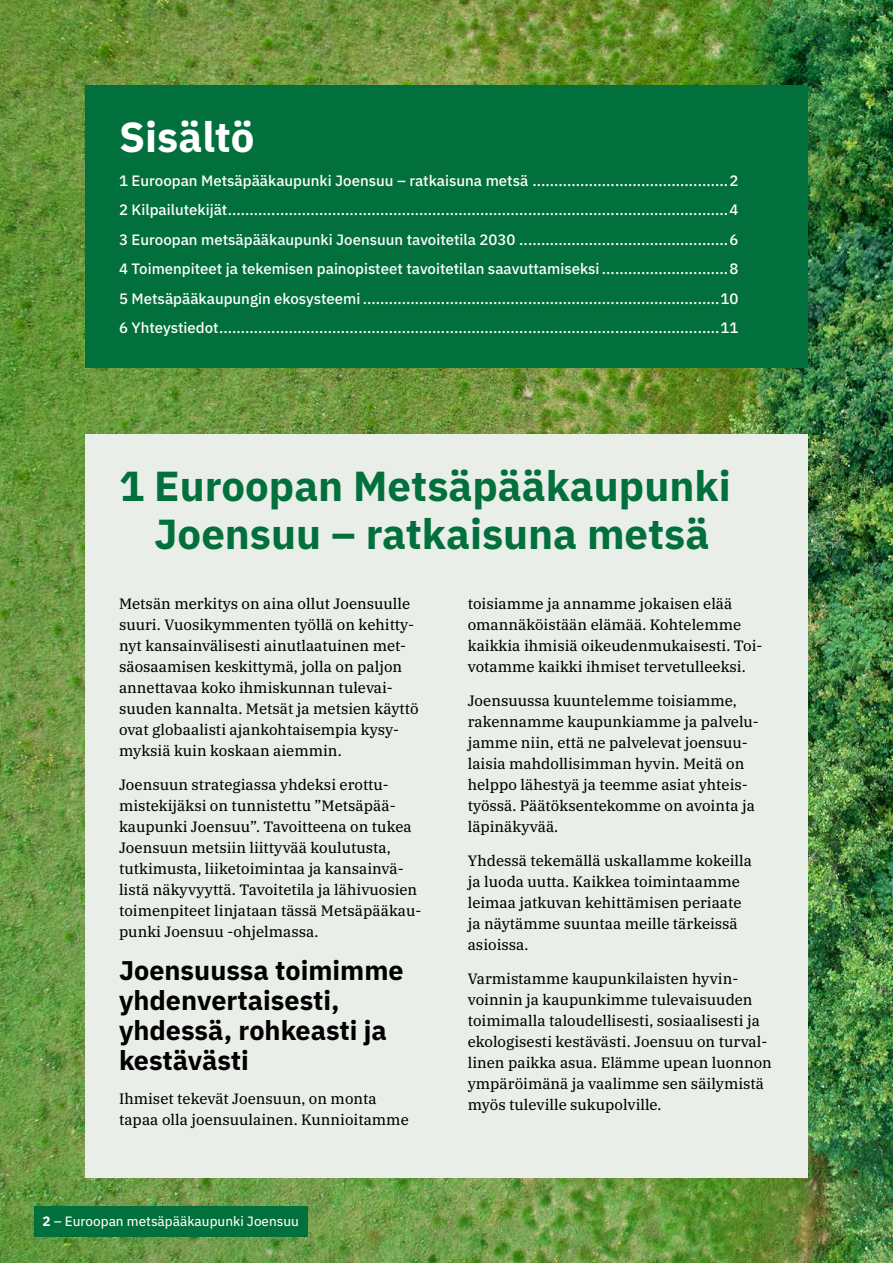
<style>
.page{position:relative;width:893px;height:1263px;background:#fff}
.page>*{position:absolute;margin:0;border:0;box-sizing:border-box;transform-origin:0 0}
.t1{font:700 42px/48px "IBM Plex Sans";color:#02703c;text-align:center}
.t2{font:700 42px "IBM Plex Sans";color:#fff}
.t3{font:700 27px/30px "IBM Plex Sans";color:#000}
.t4{font:15px/21px "IBM Plex Serif Text";color:#000}
.t5{font:500 15px/29.5px "IBM Plex Sans";color:#fff;text-align:justify}
.t6{font:13.5px "IBM Plex Sans Text";color:#fff}
.s1{font-family:"IBM Plex Sans";font-weight:700}
</style>
<div class="page">
<img style="left:0;top:0;width:893px;height:1263px">
<div style="left:85px;top:560px;width:723px;height:618px;background:#eaeee8"></div>
<div style="left:85px;top:434px;width:723px;height:148px;background:#eaeee8"></div>
<div style="left:85px;top:85px;width:723px;height:282px;background:#02703c"></div>
<div style="left:34px;top:1207px;width:273px;height:30px;background:#02703c"></div>
<h1 class="t2" style="left:119px;top:104px;width:137px">Sisältö</h1>
<p class="t5" style="left:119px;top:164px;width:621px">1 Euroopan Metsäpääkaupunki Joensuu – ratkaisuna metsä .............................................2<br>2 Kilpailutekijät...................................................................................................................4<br>3 Euroopan metsäpääkaupunki Joensuun tavoitetila 2030 ................................................6<br>4 Toimenpiteet ja tekemisen painopisteet tavoitetilan saavuttamiseksi .............................8<br>5 Metsäpääkaupungin ekosysteemi ..................................................................................10<br>6 Yhteystiedot...................................................................................................................11</p>
<h1 class="t1" style="left:119px;top:458px;width:613px">1 Euroopan Metsäpääkaupunki<br>Joensuu – ratkaisuna metsä</h1>
<p class="t4" style="left:119px;top:592px;width:301px">Metsän merkitys on aina ollut Joensuulle suuri. Vuosikymmenten työllä on kehitty&shy;nyt kansainvälisesti ainutlaatuinen met&shy;säosaamisen keskittymä, jolla on paljon annettavaa koko ihmiskunnan tulevai&shy;suuden kannalta. Metsät ja metsien käyttö ovat globaalisti ajankohtaisempia kysy&shy;myksiä kuin koskaan aiemmin.</p>
<p class="t4" style="left:119px;top:773px;width:304px">Joensuun strategiassa yhdeksi erottu&shy;mistekijäksi on tunnistettu ”Metsäpää&shy;kaupunki Joensuu”. Tavoitteena on tukea Joensuun metsiin liittyvää koulutusta, tutkimusta, liiketoimintaa ja kansainvä&shy;listä näkyvyyttä. Tavoitetila ja lähivuosien toimenpiteet linjataan tässä Metsäpääkau&shy;punki Joensuu -ohjelmassa.</p>
<h2 class="t3" style="left:119px;top:953px;width:286px">Joensuussa toimimme yhdenvertaisesti, yhdessä, rohkeasti ja kestävästi</h2>
<p class="t4" style="left:119px;top:1086px;width:291px">Ihmiset tekevät Joensuun, on monta tapaa olla joensuulainen. Kunnioitamme</p>
<p class="t6" style="left:43px;top:1210px;width:258px"><span class="s1">2</span> – Euroopan metsäpääkaupunki Joensuu</p>
<p class="t4" style="left:468px;top:592px;width:296px">toisiamme ja annamme jokaisen elää omannäköistään elämää. Kohtelemme kaikkia ihmisiä oikeudenmukaisesti. Toi&shy;votamme kaikki ihmiset tervetulleeksi.</p>
<p class="t4" style="left:468px;top:689px;width:293px">Joensuussa kuuntelemme toisiamme, rakennamme kaupunkiamme ja palvelu&shy;jamme niin, että ne palvelevat joensuu&shy;laisia mahdollisimman hyvin. Meitä on helppo lähestyä ja teemme asiat yhteis&shy;työssä. Päätöksentekomme on avointa ja läpinäkyvää.</p>
<p class="t4" style="left:468px;top:849px;width:286px">Yhdessä tekemällä uskallamme kokeilla ja luoda uutta. Kaikkea toimintaamme leimaa jatkuvan kehittämisen periaate ja näytämme suuntaa meille tärkeissä asioissa.</p>
<p class="t4" style="left:468px;top:966px;width:306px">Varmistamme kaupunkilaisten hyvin&shy;voinnin ja kaupunkimme tulevaisuuden toimimalla taloudellisesti, sosiaalisesti ja ekologisesti kestävästi. Joensuu on turval&shy;linen paikka asua. Elämme upean luonnon ympäröimänä ja vaalimme sen säilymistä myös tuleville sukupolville.</p>
</div>
